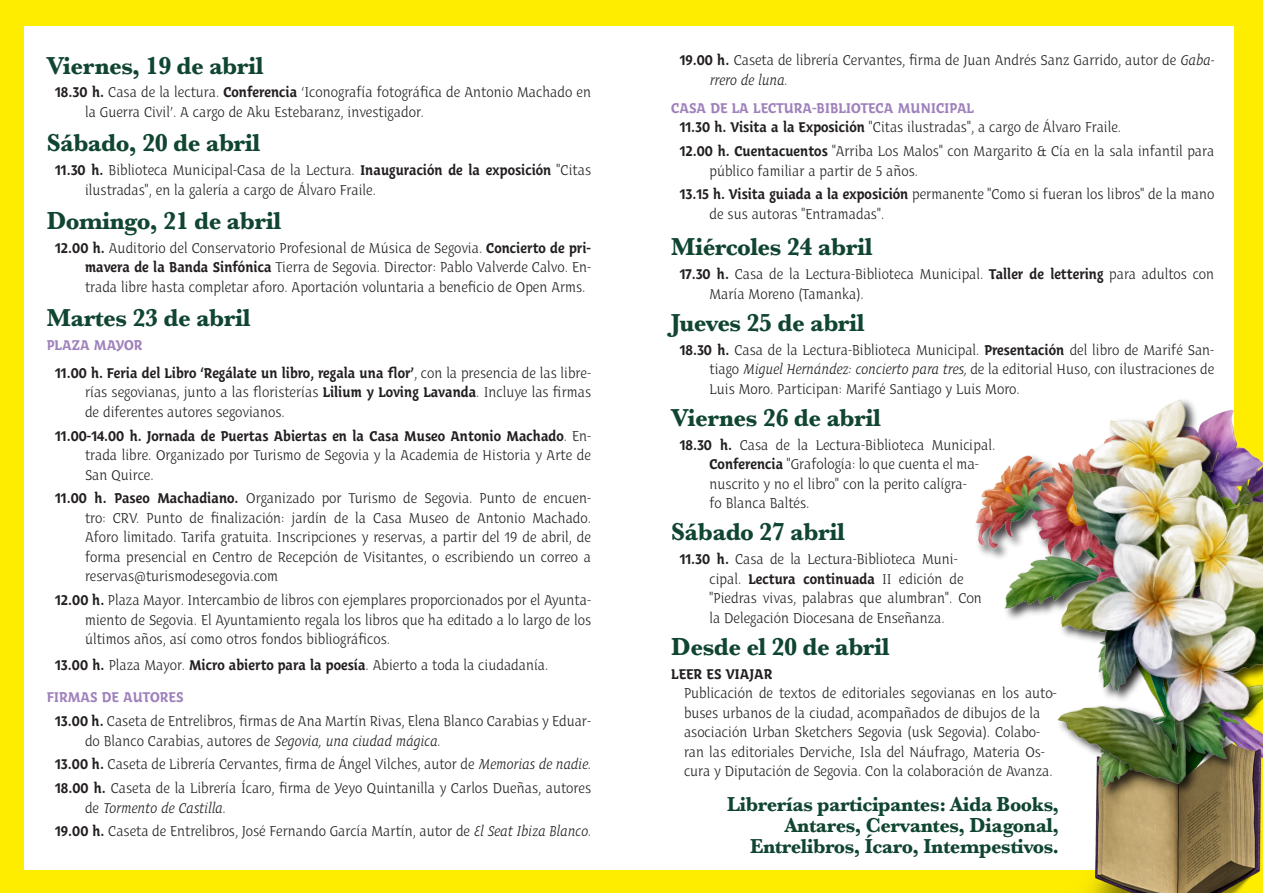
<style>
.page{position:relative;width:1263px;height:893px;background:#ffed00}
.page>*{position:absolute;margin:0;border:0;box-sizing:border-box;transform-origin:0 0}
.t1{font:700 25.5px "Baskerville";letter-spacing:-.02em;color:#104531;scale:.96 1}
.t2{font:700 21px/21px "Baskerville";letter-spacing:-.02em;color:#104531;text-align:right;scale:.96 1}
.t3{font:15px/19.5px "Oksana Text Narrow";color:#231f20}
.t4{font:700 15px "Oksana Text Narrow";color:#9f81bb}
.t5{font:700 15px "Oksana Text Narrow";color:#231f20}
.s1{font-weight:700}
.s2{font-style:italic}
</style>
<div class="page">
<div style="left:24px;top:26px;width:1209px;height:844px;background:#fff"></div>
<img style="left:1087px;top:822px;width:174px;height:71px">
<img style="left:976px;top:386px;width:285px;height:436px">
<img style="left:1036px;top:390px;width:227px;height:402px">
<p class="t1" style="left:47px;top:48px;width:227px">Viernes, 19 de abril</p>
<p class="t3" style="left:85px;top:82px;width:507px;text-indent:-30px"><span class="s1">18.30 h.</span> Casa de la lectura. <span class="s1">Conferencia</span> ‘Iconografía fotográfica de Antonio Machado en la Guerra Civil’. A cargo de Aku Estebaranz, investigador.</p>
<p class="t1" style="left:47px;top:125px;width:224px">Sábado, 20 de abril</p>
<p class="t3" style="left:85px;top:160px;width:507px;text-indent:-30px"><span class="s1">11.30 h.</span> Biblioteca Municipal-Casa de la Lectura. <span class="s1">Inauguración de la exposición</span> "Citas ilustradas", en la galería a cargo de Álvaro Fraile.</p>
<p class="t1" style="left:47px;top:203px;width:246px">Domingo, 21 de abril</p>
<p class="t3" style="left:85px;top:237px;width:507px;text-align:justify;text-indent:-30px"><span class="s1">12.00 h.</span> Auditorio del Conservatorio Profesional de Música de Segovia. <span class="s1">Concierto de pri&shy;mavera de la Banda Sinfónica</span> Tierra de Segovia. Director: Pablo Valverde Calvo. En&shy;trada libre hasta completar aforo. Aportación voluntaria a beneficio de Open Arms.</p>
<p class="t1" style="left:47px;top:300px;width:214px">Martes 23 de abril</p>
<p class="t4" style="left:47px;top:335px;width:97px">PLAZA MAYOR</p>
<p class="t3" style="left:85px;top:363px;width:507px;text-align:justify;text-indent:-30px"><span class="s1">11.00 h. Feria del Libro ‘Regálate un libro, regala una flor’</span>, con la presencia de las libre&shy;rías segovianas, junto a las floristerías <span class="s1">Lilium y Loving Lavanda</span>. Incluye las firmas de diferentes autores segovianos.</p>
<p class="t3" style="left:85px;top:425px;width:508px;text-align:justify;text-indent:-30px"><span class="s1">11.00-14.00 h. Jornada de Puertas Abiertas en la Casa Museo Antonio Machado</span>. En&shy;trada libre. Organizado por Turismo de Segovia y la Academia de Historia y Arte de San Quirce.</p>
<p class="t3" style="left:85px;top:488px;width:508px;text-align:justify;text-indent:-30px"><span class="s1">11.00 h. Paseo Machadiano.</span> Organizado por Turismo de Segovia. Punto de encuen&shy;tro: CRV. Punto de finalización: jardín de la Casa Museo de Antonio Machado.<br>Aforo limitado. Tarifa gratuita. Inscripciones y reservas, a partir del 19 de abril, de forma presencial en Centro de Recepción de Visitantes, o escribiendo un correo a reservas@turismodesegovia.com</p>
<p class="t3" style="left:85px;top:590px;width:507px;text-align:justify;text-indent:-30px"><span class="s1">12.00 h.</span> Plaza Mayor. Intercambio de libros con ejemplares proporcionados por el Ayunta&shy;miento de Segovia. El Ayuntamiento regala los libros que ha editado a lo largo de los últimos años, así como otros fondos bibliográficos.</p>
<p class="t3" style="left:55px;top:655px;width:495px"><span class="s1">13.00 h.</span> Plaza Mayor. <span class="s1">Micro abierto para la poesía</span>. Abierto a toda la ciudadanía.</p>
<p class="t4" style="left:47px;top:687px;width:138px">FIRMAS DE AUTORES</p>
<p class="t3" style="left:85px;top:711px;width:507px;text-indent:-30px"><span class="s1">13.00 h.</span> Caseta de Entrelibros, firmas de Ana Martín Rivas, Elena Blanco Carabias y Eduar&shy;do Blanco Carabias, autores de <span class="s2">Segovia, una ciudad mágica</span>.</p>
<p class="t3" style="left:55px;top:754px;width:537px"><span class="s1">13.00 h.</span> Caseta de Librería Cervantes, firma de Ángel Vilches, autor de <span class="s2">Memorias de nadie</span>.</p>
<p class="t3" style="left:85px;top:778px;width:508px;text-indent:-30px"><span class="s1">18.00 h.</span> Caseta de la Librería Ícaro, firma de Yeyo Quintanilla y Carlos Dueñas, autores de <span class="s2">Tormento de Castilla</span>.</p>
<p class="t3" style="left:55px;top:821px;width:537px"><span class="s1">19.00 h.</span> Caseta de Entrelibros, José Fernando García Martín, autor de <span class="s2">El Seat Ibiza Blanco</span>.</p>
<p class="t3" style="left:709px;top:50px;width:506px;text-indent:-30px"><span class="s1">19.00 h.</span> Caseta de librería Cervantes, firma de Juan Andrés Sanz Garrido, autor de <span class="s2">Gaba&shy;rrero de luna</span>.</p>
<p class="t4" style="left:671px;top:98px;width:304px">CASA DE LA LECTURA-BIBLIOTECA MUNICIPAL</p>
<p class="t3" style="left:680px;top:117px;width:443px"><span class="s1">11.30 h. Visita a la Exposición</span> "Citas ilustradas", a cargo de Álvaro Fraile.</p>
<p class="t3" style="left:709px;top:141px;width:506px;text-indent:-30px"><span class="s1">12.00 h. Cuentacuentos</span> "Arriba Los Malos" con Margarito &amp; Cía en la sala infantil para público familiar a partir de 5 años.</p>
<p class="t3" style="left:709px;top:184px;width:506px;text-indent:-30px"><span class="s1">13.15 h. Visita guiada a la exposición</span> permanente "Como si fueran los libros" de la mano de sus autoras "Entramadas".</p>
<p class="t1" style="left:671px;top:229px;width:211px">Miércoles 24 abril</p>
<p class="t3" style="left:709px;top:264px;width:506px;text-indent:-30px"><span class="s1">17.30 h.</span> Casa de la Lectura-Biblioteca Municipal. <span class="s1">Taller de lettering</span> para adultos con<br>María Moreno (Tamanka).</p>
<p class="t1" style="left:671px;top:305px;width:203px">Jueves 25 de abril</p>
<p class="t3" style="left:709px;top:339px;width:506px;text-align:justify;text-indent:-30px"><span class="s1">18.30 h.</span> Casa de la Lectura-Biblioteca Municipal. <span class="s1">Presentación</span> del libro de Marifé San&shy;tiago <span class="s2">Miguel Hernández: concierto para tres,</span> de la editorial Huso, con ilustraciones de Luis Moro. Participan: Marifé Santiago y Luis Moro.</p>
<p class="t1" style="left:671px;top:400px;width:220px">Viernes 26 de abril</p>
<p class="t3" style="left:709px;top:434px;width:287px;text-indent:-30px"><span class="s1">18.30 h.</span> Casa de la Lectura-Biblioteca Municipal.<br><span class="s1">Conferencia</span> "Grafología: lo que cuenta el ma&shy;nuscrito y no el libro" con la perito calígra-<br>fo Blanca Baltés.</p>
<p class="t1" style="left:671px;top:514px;width:182px">Sábado 27 abril</p>
<p class="t3" style="left:709px;top:549px;width:274px;text-indent:-30px"><span class="s1">11.30 h.</span> Casa de la Lectura-Biblioteca Muni&shy;cipal. <span class="s1">Lectura continuada</span> II edición de "Piedras vivas, palabras que alumbran". Con la Delegación Diocesana de Enseñanza.</p>
<p class="t1" style="left:671px;top:629px;width:229px">Desde el 20 de abril</p>
<p class="t5" style="left:671px;top:664px;width:103px">LEER ES VIAJAR</p>
<p class="t3" style="left:684px;top:683px;width:374px">Publicación de textos de editoriales segovianas en los auto&shy;buses urbanos de la ciudad, acompañados de dibujos de la asociación Urban Sketchers Segovia (usk Segovia). Colabo&shy;ran las editoriales Derviche, Isla del Náufrago, Materia Os&shy;cura y Diputación de Segovia. Con la colaboración de Avanza.</p>
<p class="t2" style="left:727px;top:794px;width:347px">Librerías participantes: Aida Books,<br>Antares, Cervantes, Diagonal,<br>Entrelibros, Ícaro, Intempestivos.</p>
</div>
